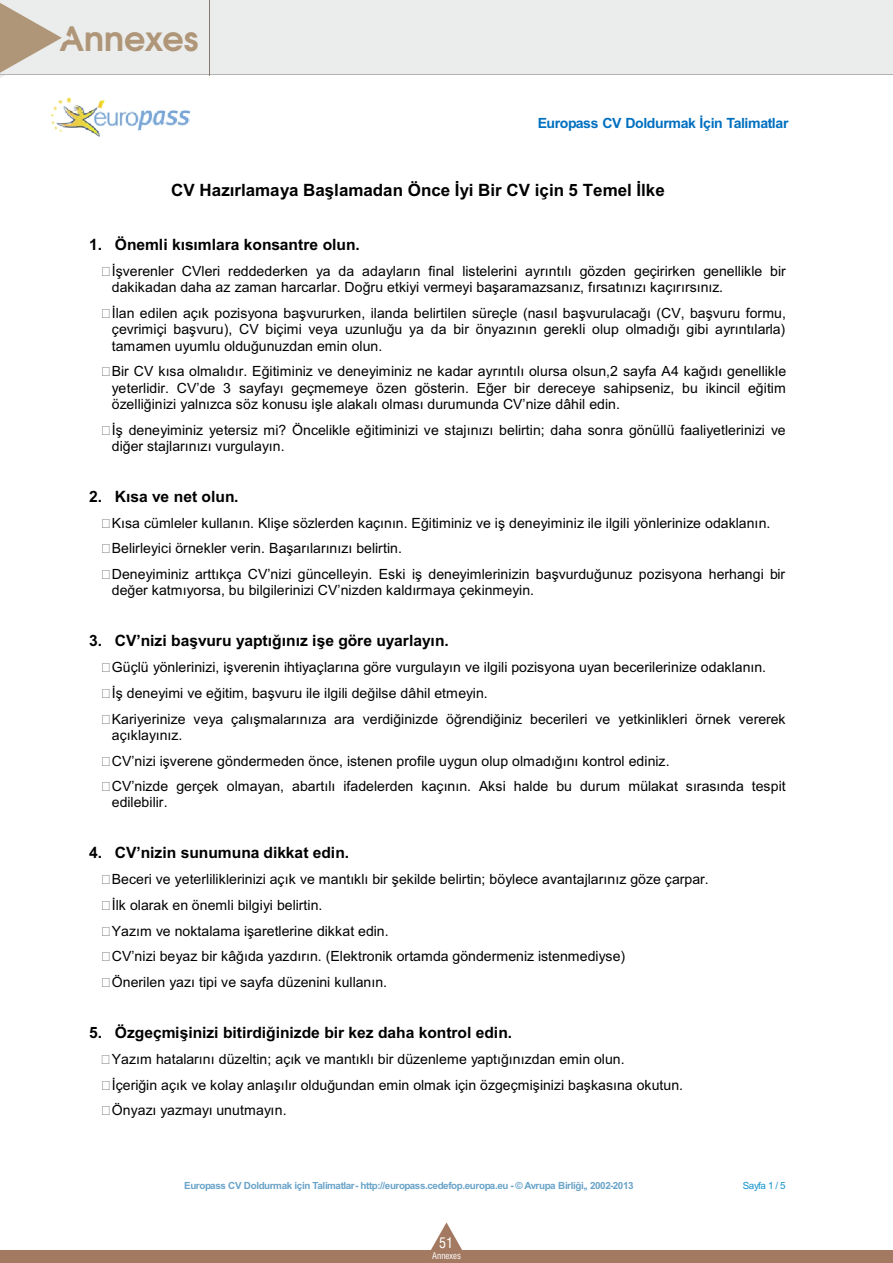
<style>
.page{position:relative;width:893px;height:1263px;background:#fff}
.page>*{position:absolute;margin:0;border:0;box-sizing:border-box;transform-origin:0 0}
.t1{font:700 33.45px "Te X Gyre Adventor";color:#b09678}
.t2{font:700 16.95px "Arial";color:#000}
.t3{font:700 15.6px "Arial";color:#000}
.t4{font:14.25px "Halvett Condensed";color:#fff}
.t5{font:14.1px/16.4px "Arial";color:#000}
.t6{font:700 14.1px "Arial";letter-spacing:-.025em;color:#0070bf}
.t7{font:700 9.9px "Arial";letter-spacing:-.04em;color:#69a3c9}
.t8{font:9.9px "Arial";letter-spacing:-.045em;color:#1494cc}
.t9{font:9px "Halvett Condensed";color:#fff}
</style>
<div class="page">
<img style="left:52px;top:97px;width:137px;height:40px">
<div style="left:0;top:0;width:893px;height:74px;background:#ebeded"></div>
<svg style="left:0;top:3px;width:62px;height:75px"></svg>
<hr style="left:0;top:74px;width:893px;height:1px;background:#b3b3b3">
<hr style="left:209px;top:0;width:1px;height:75px;background:#877870">
<svg style="left:431px;top:1222px;width:31px;height:28px"></svg>
<div style="left:0;top:1250px;width:893px;height:13px;background:#a37a61"></div>
<h1 class="t1" style="left:59px;top:23px;width:141px">Annexes</h1>
<p class="t6" style="left:538px;top:118px;width:252px">Europass CV Doldurmak İçin Talimatlar</p>
<p class="t2" style="left:171px;top:184px;width:495px">CV Hazırlamaya Başlamadan Önce İyi Bir CV için 5 Temel İlke</p>
<p class="t3" style="left:89px;top:239px;width:272px">1. Önemli kısımlara konsantre olun.</p>
<p class="t5" style="left:112px;top:264px;width:675px;text-indent:-10px">•İşverenler CVleri reddederken ya da adayların final listelerini ayrıntılı gözden geçirirken genellikle bir dakikadan daha az zaman harcarlar. Doğru etkiyi vermeyi başaramazsanız, fırsatınızı kaçırırsınız.</p>
<p class="t5" style="left:112px;top:306px;width:676px;text-align:justify;text-indent:-10px">•İlan edilen açık pozisyona başvururken, ilanda belirtilen süreçle (nasıl başvurulacağı (CV, başvuru formu, çevrimiçi başvuru), CV biçimi veya uzunluğu ya da bir önyazının gerekli olup olmadığı gibi ayrıntılarla) tamamen uyumlu olduğunuzdan emin olun.</p>
<p class="t5" style="left:112px;top:364px;width:676px;text-align:justify;text-indent:-10px">•Bir CV kısa olmalıdır. Eğitiminiz ve deneyiminiz ne kadar ayrıntılı olursa olsun,2 sayfa A4 kağıdı genellikle yeterlidir. CV’de 3 sayfayı geçmemeye özen gösterin. Eğer bir dereceye sahipseniz, bu ikincil eğitim özelliğinizi yalnızca söz konusu işle alakalı olması durumunda CV’nize dâhil edin.</p>
<p class="t5" style="left:112px;top:423px;width:675px;text-indent:-10px">•İş deneyiminiz yetersiz mi? Öncelikle eğitiminizi ve stajınızı belirtin; daha sonra gönüllü faaliyetlerinizi ve diğer stajlarınızı vurgulayın.</p>
<p class="t3" style="left:89px;top:490px;width:151px">2. Kısa ve net olun.</p>
<p class="t5" style="left:102px;top:516px;width:670px">•Kısa cümleler kullanın. Klişe sözlerden kaçının. Eğitiminiz ve iş deneyiminiz ile ilgili yönlerinize odaklanın.</p>
<p class="t5" style="left:102px;top:542px;width:302px">•Belirleyici örnekler verin. Başarılarınızı belirtin.</p>
<p class="t5" style="left:112px;top:567px;width:675px;text-indent:-10px">•Deneyiminiz arttıkça CV’nizi güncelleyin. Eski iş deneyimlerinizin başvurduğunuz pozisyona herhangi bir değer katmıyorsa, bu bilgilerinizi CV’nizden kaldırmaya çekinmeyin.</p>
<p class="t3" style="left:89px;top:635px;width:361px">3. CV’nizi başvuru yaptığınız işe göre uyarlayın.</p>
<p class="t5" style="left:102px;top:660px;width:666px">•Güçlü yönlerinizi, işverenin ihtiyaçlarına göre vurgulayın ve ilgili pozisyona uyan becerilerinize odaklanın.</p>
<p class="t5" style="left:102px;top:686px;width:388px">•İş deneyimi ve eğitim, başvuru ile ilgili değilse dâhil etmeyin.</p>
<p class="t5" style="left:112px;top:712px;width:675px;text-indent:-10px">•Kariyerinize veya çalışmalarınıza ara verdiğinizde öğrendiğiniz becerileri ve yetkinlikleri örnek vererek açıklayınız.</p>
<p class="t5" style="left:102px;top:754px;width:569px">•CV’nizi işverene göndermeden önce, istenen profile uygun olup olmadığını kontrol ediniz.</p>
<p class="t5" style="left:112px;top:779px;width:675px;text-indent:-10px">•CV’nizde gerçek olmayan, abartılı ifadelerden kaçının. Aksi halde bu durum mülakat sırasında tespit edilebilir.</p>
<p class="t3" style="left:89px;top:847px;width:261px">4. CV’nizin sunumuna dikkat edin.</p>
<p class="t5" style="left:102px;top:872px;width:609px">•Beceri ve yeterliliklerinizi açık ve mantıklı bir şekilde belirtin; böylece avantajlarınız göze çarpar.</p>
<p class="t5" style="left:102px;top:898px;width:222px">•İlk olarak en önemli bilgiyi belirtin.</p>
<p class="t5" style="left:102px;top:924px;width:288px">•Yazım ve noktalama işaretlerine dikkat edin.</p>
<p class="t5" style="left:102px;top:950px;width:525px">•CV’nizi beyaz bir kâğıda yazdırın. (Elektronik ortamda göndermeniz istenmediyse)</p>
<p class="t5" style="left:102px;top:975px;width:287px">•Önerilen yazı tipi ve sayfa düzenini kullanın.</p>
<p class="t3" style="left:89px;top:1026px;width:424px">5. Özgeçmişinizi bitirdiğinizde bir kez daha kontrol edin.</p>
<p class="t5" style="left:102px;top:1052px;width:524px">•Yazım hatalarını düzeltin; açık ve mantıklı bir düzenleme yaptığınızdan emin olun.</p>
<p class="t5" style="left:102px;top:1078px;width:583px">•İçeriğin açık ve kolay anlaşılır olduğundan emin olmak için özgeçmişinizi başkasına okutun.</p>
<p class="t5" style="left:102px;top:1103px;width:186px">•Önyazı yazmayı unutmayın.</p>
<p class="t7" style="left:184px;top:1182px;width:451px">Europass CV Doldurmak için Talimatlar- http://europass.cedefop.europa.eu - © Avrupa Birliği,, 2002-2013</p>
<p class="t8" style="left:743px;top:1182px;width:44px">Sayfa 1 / 5</p>
<p class="t4" style="left:439px;top:1234px;width:16px">51</p>
<p class="t9" style="left:432px;top:1251px;width:30px">Annexes</p>
</div>
